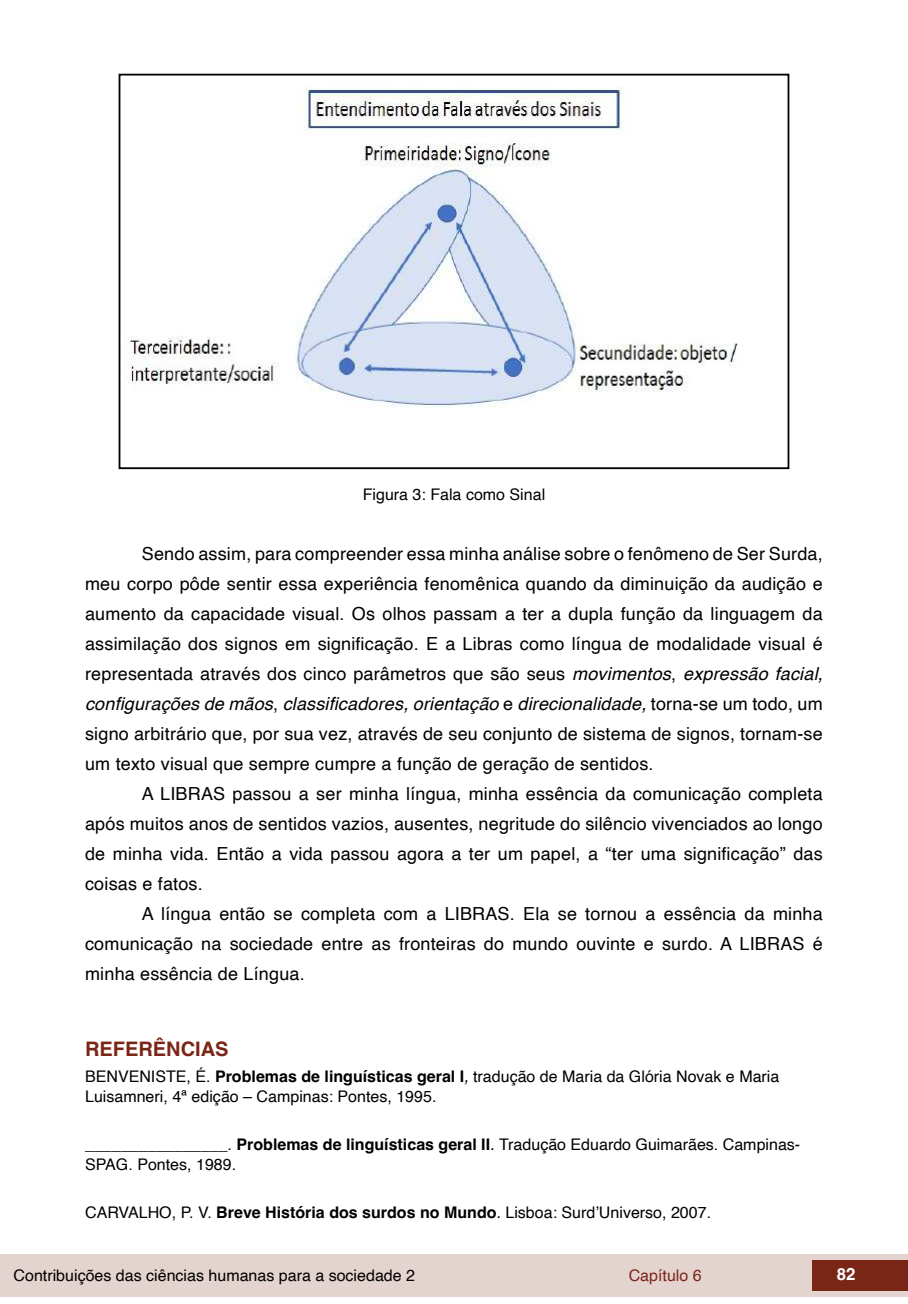
<style>
.page{position:relative;width:908px;height:1304px;background:#fff}
.page>*{position:absolute;margin:0;border:0;box-sizing:border-box;transform-origin:0 0}
.t1{font:700 20px "Helvetica";color:#7a2616}
.t2{font:18px/30px "Helvetica";letter-spacing:.01em;color:#000;text-align:justify}
.t3{font:700 16.8px "Helvetica";color:#fff}
.t4{font:16px/20px "Helvetica";color:#000}
.t5{font:16px "Helvetica";color:#7a2616}
.s1{font-style:italic}
.s2{font-weight:700}
</style>
<div class="page">
<div style="left:0;top:1254px;width:906px;height:43px;background:#e4d4d0"></div>
<div style="left:812px;top:1261px;width:95px;height:30px;background:#7a2616"></div>
<img style="left:127px;top:88px;width:612px;height:319px">
<div style="left:118px;top:74px;width:671px;height:395px;border:2px solid #000"></div>
<p class="t4" style="left:362px;top:485px;width:184px">Figura 3: Fala como Sinal</p>
<p class="t2" style="left:85px;top:539px;width:739px;text-indent:57px">Sendo assim, para compreender essa minha análise sobre o fenômeno de Ser Surda, meu corpo pôde sentir essa experiência fenomênica quando da diminuição da audição e aumento da capacidade visual. Os olhos passam a ter a dupla função da linguagem da assimilação dos signos em significação. E a Libras como língua de modalidade visual é representada através dos cinco parâmetros que são seus <span class="s1">movimentos</span>, <span class="s1">expressão facial, configurações de mãos</span>, <span class="s1">classificadores, orientação</span> e <span class="s1">direcionalidade,</span> torna-se um todo, um signo arbitrário que, por sua vez, através de seu conjunto de sistema de signos, tornam-se um texto visual que sempre cumpre a função de geração de sentidos.</p>
<p class="t2" style="left:85px;top:779px;width:738px;text-indent:57px">A LIBRAS passou a ser minha língua, minha essência da comunicação completa após muitos anos de sentidos vazios, ausentes, negritude do silêncio vivenciados ao longo de minha vida. Então a vida passou agora a ter um papel, a “ter uma significação” das coisas e fatos.</p>
<p class="t2" style="left:85px;top:899px;width:738px;text-indent:57px">A língua então se completa com a LIBRAS. Ela se tornou a essência da minha comunicação na sociedade entre as fronteiras do mundo ouvinte e surdo. A LIBRAS é minha essência de Língua.</p>
<p class="t1" style="left:85px;top:1037px;width:145px">REFERÊNCIAS</p>
<p class="t4" style="left:85px;top:1067px;width:695px">BENVENISTE, É. <span class="s2">Problemas de linguísticas geral I</span><span class="s1">,</span> tradução de Maria da Glória Novak e Maria<br>Luisamneri, 4ª edição – Campinas: Pontes, 1995.</p>
<p class="t4" style="left:85px;top:1135px;width:716px">________________. <span class="s2">Problemas de linguísticas geral II</span><span class="s1">.</span> Tradução Eduardo Guimarães. Campinas-<br>SPAG. Pontes, 1989.</p>
<p class="t4" style="left:85px;top:1203px;width:627px">CARVALHO, P. V. <span class="s2">Breve História dos surdos no Mundo</span><span class="s1">.</span> Lisboa: Surd’Universo, 2007.</p>
<p class="t4" style="left:14px;top:1266px;width:403px">Contribuições das ciências humanas para a sociedade 2</p>
<p class="t5" style="left:628px;top:1263px;width:74px">Capítulo 6</p>
<p class="t3" style="left:836px;top:1264px;width:20px">82</p>
</div>
